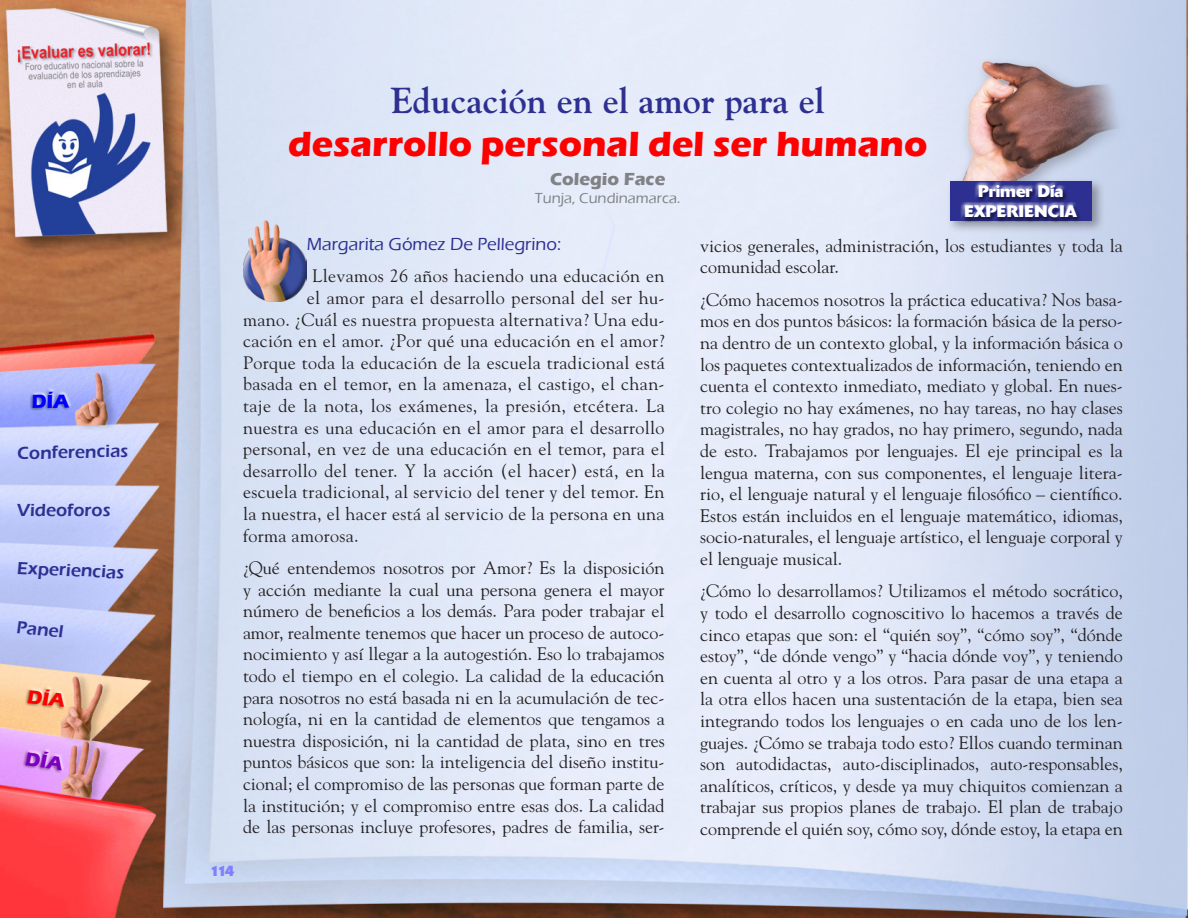
<style>
.page{position:relative;width:1188px;height:918px;background:#fff}
.page>*{position:absolute;margin:0;border:0;box-sizing:border-box;transform-origin:0 0}
.titulo_2{font:700 36px "Eras ITC";color:#f00}
.titulo_1{font:700 36px "Goudy";color:#2e3091}
.texto_corrido{font:18px/21.6px "Goudy";letter-spacing:.02em;color:#231f20;text-align:justify}
.texto_corrido-2{font:18px/21.6px "Goudy";color:#231f20}
.respuesta{font:600 18px "Eras ITC";color:#2e3091}
.intervencion{font:500 18px "Eras ITC";color:#2e3091}
.tit_conferenci{font:700 18px "Eras ITC";color:#808285}
.t1{font:700 16.5px/19.8px "Delta";color:#fff;text-align:center}
.tit_confereci_2{font:500 15px "Eras ITC";color:#808285}
.t2{font:700 15px "Delta";color:#8080ff}
</style>
<div class="page">
<img style="left:0;top:0;width:1188px;height:918px">
<img style="left:243px;top:221px;width:64px;height:80px">
<div style="left:954px;top:53px;width:189px;height:151px;background:#231f20;opacity:.3"></div>
<img style="left:961px;top:61px;width:159px;height:121px">
<div style="left:946px;top:177px;width:164px;height:62px;background:#d0dbef"></div>
<div style="left:939px;top:169px;width:171px;height:63px;background:#231f20;opacity:.5"></div>
<svg style="left:17px;top:375px;width:154px;height:64px;background:#b0a3c3"></svg>
<img style="left:0;top:658px;width:173px;height:175px">
<p class="respuesta" style="left:17px;top:443px;width:112px;rotate:-1deg">Conferencias</p>
<p class="respuesta" style="left:17px;top:500px;width:95px">Videoforos</p>
<p class="respuesta" style="left:17px;top:558px;width:109px;rotate:2deg">Experiencias</p>
<p class="respuesta" style="left:17px;top:617px;width:49px;rotate:5deg">Panel</p>
<p class="titulo_1" style="left:391px;top:79px;width:435px">Educación en el amor para el</p>
<p class="titulo_2" style="left:288px;top:123px;width:641px">desarrollo personal del ser humano</p>
<p class="tit_conferenci" style="left:550px;top:169px;width:117px">Colegio Face</p>
<p class="tit_confereci_2" style="left:535px;top:190px;width:147px">Tunja, Cundinamarca.</p>
<p class="t1" style="left:964px;top:182px;width:114px">Primer Día<br>EXPERIENCIA</p>
<p class="intervencion" style="left:307px;top:234px;width:256px">Margarita Gómez De Pellegrino:</p>
<p class="texto_corrido" style="left:312px;top:265px;width:354px">Llevamos 26 años haciendo una educación en</p>
<p class="texto_corrido" style="left:307px;top:286px;width:359px">el amor para el desarrollo personal del ser hu-</p>
<p class="texto_corrido" style="left:243px;top:308px;width:423px">mano. ¿Cuál es nuestra propuesta alternativa? Una edu-</p>
<p class="texto_corrido" style="left:243px;top:330px;width:423px">cación en el amor. ¿Por qué una educación en el amor?</p>
<p class="texto_corrido" style="left:243px;top:351px;width:423px">Porque toda la educación de la escuela tradicional está</p>
<p class="texto_corrido" style="left:243px;top:373px;width:423px">basada en el temor, en la amenaza, el castigo, el chan-</p>
<p class="texto_corrido" style="left:243px;top:394px;width:423px">taje de la nota, los exámenes, la presión, etcétera. La</p>
<p class="texto_corrido" style="left:243px;top:416px;width:423px">nuestra es una educación en el amor para el desarrollo</p>
<p class="texto_corrido" style="left:243px;top:438px;width:423px">personal, en vez de una educación en el temor, para el</p>
<p class="texto_corrido" style="left:243px;top:459px;width:423px">desarrollo del tener. Y la acción (el hacer) está, en la</p>
<p class="texto_corrido" style="left:243px;top:481px;width:423px">escuela tradicional, al servicio del tener y del temor. En</p>
<p class="texto_corrido" style="left:243px;top:502px;width:423px">la nuestra, el hacer está al servicio de la persona en una</p>
<p class="texto_corrido" style="left:243px;top:524px;width:117px">forma amorosa.</p>
<p class="texto_corrido" style="left:243px;top:556px;width:423px">¿Qué entendemos nosotros por Amor? Es la disposición y acción mediante la cual una persona genera el mayor número de beneficios a los demás. Para poder trabajar el amor, realmente tenemos que hacer un proceso de autoco&shy;nocimiento y así llegar a la autogestión. Eso lo trabajamos todo el tiempo en el colegio. La calidad de la educación para nosotros no está basada ni en la acumulación de tec&shy;nología, ni en la cantidad de elementos que tengamos a nuestra disposición, ni la cantidad de plata, sino en tres puntos básicos que son: la inteligencia del diseño institu&shy;cional; el compromiso de las personas que forman parte de la institución; y el compromiso entre esas dos. La calidad de las personas incluye profesores, padres de familia, ser-</p>
<p class="texto_corrido-2" style="left:700px;top:234px;width:424px">vicios generales, administración, los estudiantes y toda la comunidad escolar.</p>
<p class="texto_corrido" style="left:700px;top:288px;width:424px">¿Cómo hacemos nosotros la práctica educativa? Nos basa&shy;mos en dos puntos básicos: la formación básica de la perso&shy;na dentro de un contexto global, y la información básica o los paquetes contextualizados de información, teniendo en cuenta el contexto inmediato, mediato y global. En nues&shy;tro colegio no hay exámenes, no hay tareas, no hay clases magistrales, no hay grados, no hay primero, segundo, nada de esto. Trabajamos por lenguajes. El eje principal es la lengua materna, con sus componentes, el lenguaje litera&shy;rio, el lenguaje natural y el lenguaje filosófico – científico.<br>Estos están incluidos en el lenguaje matemático, idiomas, socio-naturales, el lenguaje artístico, el lenguaje corporal y el lenguaje musical.</p>
<p class="texto_corrido" style="left:700px;top:580px;width:424px">¿Cómo lo desarrollamos? Utilizamos el método socrático, y todo el desarrollo cognoscitivo lo hacemos a través de cinco etapas que son: el “quién soy”, “cómo soy”, “dónde estoy”, “de dónde vengo” y “hacia dónde voy”, y teniendo en cuenta al otro y a los otros. Para pasar de una etapa a la otra ellos hacen una sustentación de la etapa, bien sea integrando todos los lenguajes o en cada uno de los len&shy;guajes. ¿Cómo se trabaja todo esto? Ellos cuando terminan son autodidactas, auto-disciplinados, auto-responsables, analíticos, críticos, y desde ya muy chiquitos comienzan a trabajar sus propios planes de trabajo. El plan de trabajo comprende el quién soy, cómo soy, dónde estoy, la etapa en</p>
<p class="t2" style="left:210px;top:862px;width:26px">114</p>
</div>
